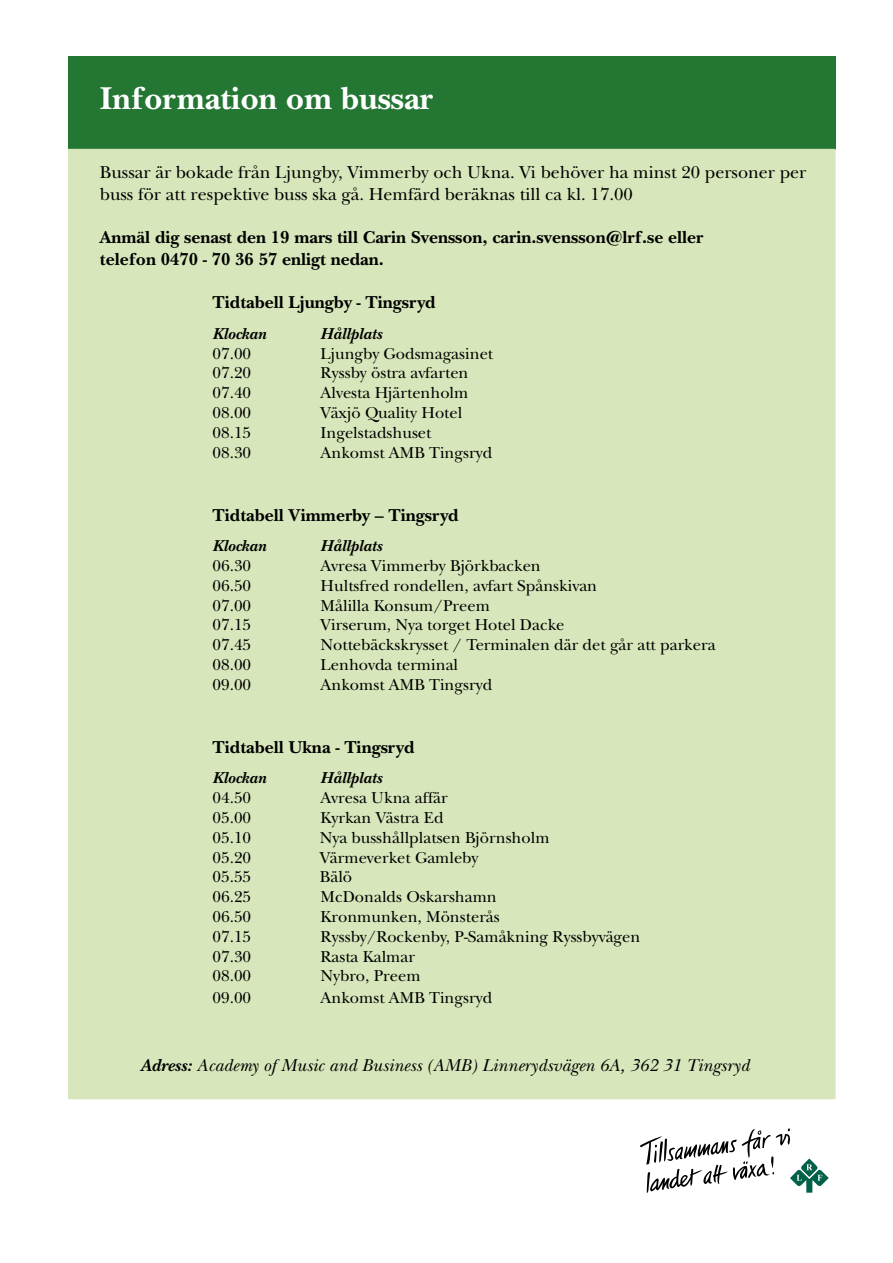
<style>
.page{position:relative;width:893px;height:1263px;background:#fff}
.page>*{position:absolute;margin:0;border:0;box-sizing:border-box;transform-origin:0 0}
.t1{font:700 33px "New Baskerville Std";color:#fff}
.t2{font:700 18px/21.6px "New Baskerville Std";color:#000}
.t3{font:18px/21.6px "New Baskerville Std";color:#000}
.t4{font:italic 18px "New Baskerville Std";color:#000}
.t5{font:16.5px "New Baskerville Std";color:#000}
.t6{font:italic 700 16.5px "New Baskerville Std";color:#000}
.s1{font-weight:700}
</style>
<div class="page">
<div style="left:68px;top:56px;width:768px;height:94px;background:#247633"></div>
<div style="left:68px;top:149px;width:768px;height:950px;background:#d8e7bb"></div>
<svg style="left:640px;top:1128px;width:189px;height:65px"></svg>
<h1 class="t1" style="left:100px;top:79px;width:335px">Information om bussar</h1>
<p class="t3" style="left:100px;top:162px;width:708px">Bussar är bokade från Ljungby, Vimmerby och Ukna. Vi behöver ha minst 20 personer per buss för att respektive buss ska gå. Hemfärd beräknas till ca kl. 17.00</p>
<p class="t2" style="left:100px;top:226px;width:605px">Anmäl dig senast den 19 mars till Carin Svensson, carin.svensson@lrf.se eller telefon 0470 - 70 36 57 enligt nedan.</p>
<p class="t2" style="left:213px;top:292px;width:225px">Tidtabell Ljungby - Tingsryd</p>
<p class="t6" style="left:213px;top:324px;width:55px">Klockan</p>
<p class="t6" style="left:321px;top:324px;width:63px">Hållplats</p>
<p class="t5" style="left:213px;top:344px;width:40px">07.00</p>
<p class="t5" style="left:321px;top:344px;width:174px">Ljungby Godsmagasinet</p>
<p class="t5" style="left:213px;top:363px;width:40px">07.20</p>
<p class="t5" style="left:321px;top:363px;width:149px">Ryssby östra avfarten</p>
<p class="t5" style="left:213px;top:383px;width:40px">07.40</p>
<p class="t5" style="left:321px;top:383px;width:149px">Alvesta Hjärtenholm</p>
<p class="t5" style="left:213px;top:403px;width:40px">08.00</p>
<p class="t5" style="left:321px;top:403px;width:143px">Växjö Quality Hotel</p>
<p class="t5" style="left:213px;top:423px;width:40px">08.15</p>
<p class="t5" style="left:321px;top:423px;width:112px">Ingelstadshuset</p>
<p class="t5" style="left:213px;top:443px;width:40px">08.30</p>
<p class="t5" style="left:321px;top:443px;width:173px">Ankomst AMB Tingsryd</p>
<p class="t2" style="left:213px;top:504px;width:248px">Tidtabell Vimmerby – Tingsryd</p>
<p class="t6" style="left:213px;top:536px;width:55px">Klockan</p>
<p class="t6" style="left:321px;top:536px;width:63px">Hållplats</p>
<p class="t5" style="left:213px;top:556px;width:40px">06.30</p>
<p class="t5" style="left:321px;top:556px;width:222px">Avresa Vimmerby Björkbacken</p>
<p class="t5" style="left:213px;top:576px;width:40px">06.50</p>
<p class="t5" style="left:321px;top:576px;width:278px">Hultsfred rondellen, avfart Spånskivan</p>
<p class="t5" style="left:213px;top:596px;width:40px">07.00</p>
<p class="t5" style="left:321px;top:596px;width:171px">Målilla Konsum/Preem</p>
<p class="t5" style="left:213px;top:615px;width:40px">07.15</p>
<p class="t5" style="left:321px;top:615px;width:245px">Virserum, Nya torget Hotel Dacke</p>
<p class="t5" style="left:213px;top:635px;width:40px">07.45</p>
<p class="t5" style="left:321px;top:635px;width:397px">Nottebäckskrysset / Terminalen där det går att parkera</p>
<p class="t5" style="left:213px;top:655px;width:40px">08.00</p>
<p class="t5" style="left:321px;top:655px;width:139px">Lenhovda terminal</p>
<p class="t5" style="left:213px;top:675px;width:40px">09.00</p>
<p class="t5" style="left:321px;top:675px;width:173px">Ankomst AMB Tingsryd</p>
<p class="t2" style="left:213px;top:736px;width:203px">Tidtabell Ukna - Tingsryd</p>
<p class="t6" style="left:213px;top:768px;width:55px">Klockan</p>
<p class="t6" style="left:321px;top:768px;width:63px">Hållplats</p>
<p class="t5" style="left:213px;top:788px;width:40px">04.50</p>
<p class="t5" style="left:321px;top:788px;width:129px">Avresa Ukna affär</p>
<p class="t5" style="left:213px;top:808px;width:40px">05.00</p>
<p class="t5" style="left:321px;top:808px;width:124px">Kyrkan Västra Ed</p>
<p class="t5" style="left:213px;top:828px;width:40px">05.10</p>
<p class="t5" style="left:320px;top:828px;width:231px">Nya busshållplatsen Björnsholm</p>
<p class="t5" style="left:213px;top:848px;width:40px">05.20</p>
<p class="t5" style="left:320px;top:848px;width:160px">Värmeverket Gamleby</p>
<p class="t5" style="left:213px;top:867px;width:40px">05.55</p>
<p class="t5" style="left:320px;top:867px;width:34px">Bälö</p>
<p class="t5" style="left:213px;top:887px;width:40px">06.25</p>
<p class="t5" style="left:321px;top:887px;width:178px">McDonalds Oskarshamn</p>
<p class="t5" style="left:213px;top:907px;width:40px">06.50</p>
<p class="t5" style="left:321px;top:907px;width:181px">Kronmunken, Mönsterås</p>
<p class="t5" style="left:213px;top:927px;width:40px">07.15</p>
<p class="t5" style="left:321px;top:927px;width:321px">Ryssby/Rockenby, P-Samåkning Ryssbyvägen</p>
<p class="t5" style="left:213px;top:947px;width:40px">07.30</p>
<p class="t5" style="left:321px;top:947px;width:96px">Rasta Kalmar</p>
<p class="t5" style="left:213px;top:966px;width:40px">08.00</p>
<p class="t5" style="left:321px;top:966px;width:101px">Nybro, Preem</p>
<p class="t5" style="left:213px;top:988px;width:40px">09.00</p>
<p class="t5" style="left:321px;top:988px;width:173px">Ankomst AMB Tingsryd</p>
<p class="t4" style="left:141px;top:1055px;width:610px"><span class="s1">Adress:</span> Academy of Music and Business (AMB) Linnerydsvägen 6A, 362 31 Tingsryd</p>
</div>
